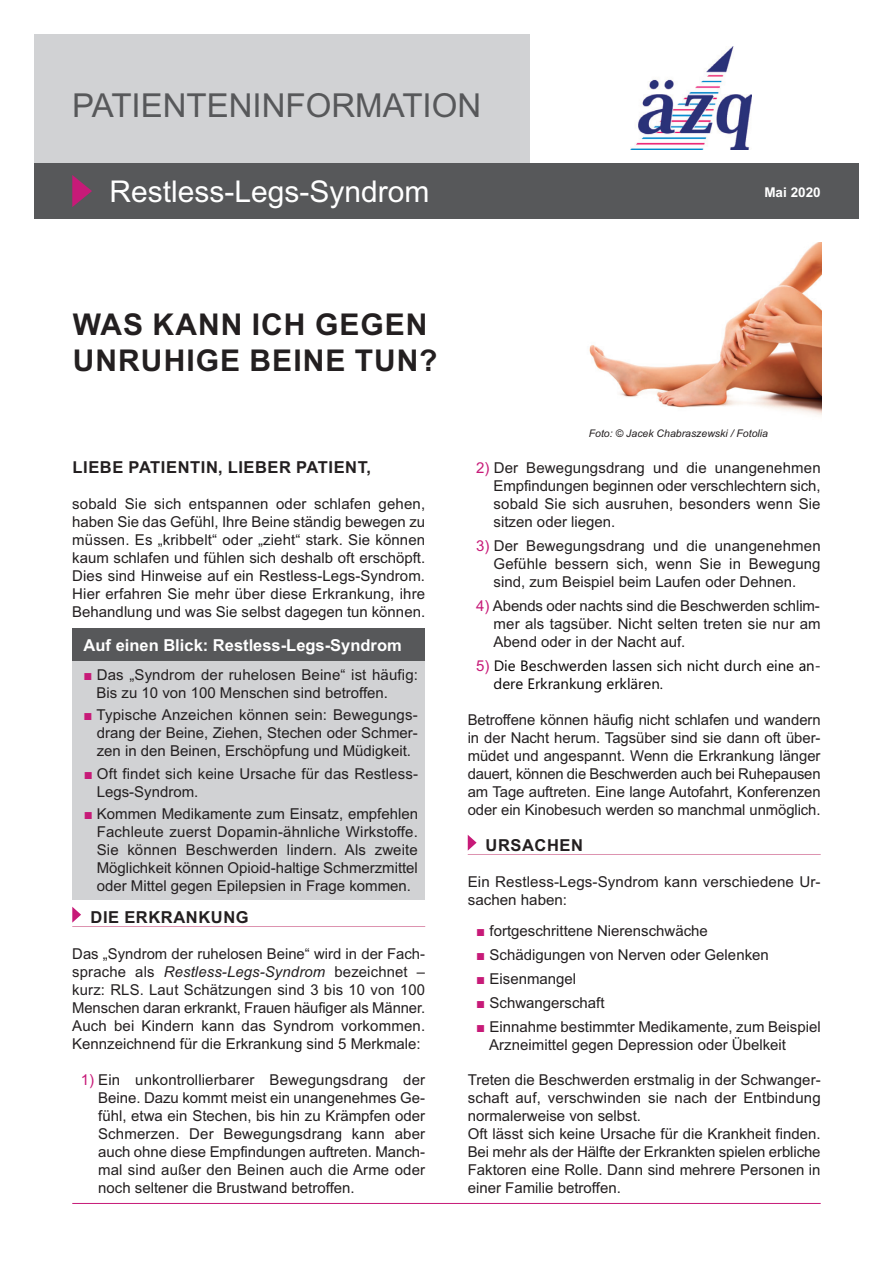
<style>
.page{position:relative;width:893px;height:1263px;background:#fff}
.page>*{position:absolute;margin:0;border:0;box-sizing:border-box;transform-origin:0 0}
.t1{font:33px "Arial";color:#57585a}
.t2{font:700 30px/36px "Arial";letter-spacing:.035em;color:#231f20}
.t3{font:30px "Arial";color:#fff}
.t4{font:700 16.5px "Arial";letter-spacing:.035em;color:#231f20}
.t5{font:700 16.5px "Arial";color:#fff}
.t6{font:15px/18px "Arial";color:#231f20;text-align:justify}
.t7{font:15px/18px "Segoe UI";color:#080505}
.t8{font:700 13.5px "Arial";color:#fff}
.t9{font:italic 10.5px "Arial";color:#231f20}
.s1{color:#c71a78}
.s2{font-family:"Arial";color:#c71a78}
.s3{font-style:italic}
</style>
<div class="page">
<img style="left:589px;top:243px;width:232px;height:173px">
<div style="left:34px;top:34px;width:495px;height:134px;background:#d1d2d4"></div>
<div style="left:34px;top:164px;width:825px;height:55px;background:#57585a"></div>
<hr style="left:468px;top:854px;width:353px;height:1px;background:#dd93b0">
<svg style="left:468px;top:835px;width:9px;height:16px"></svg>
<hr style="left:72px;top:1203px;width:749px;height:1px;background:#c71a78">
<svg style="left:72px;top:175px;width:20px;height:32px"></svg>
<img style="left:631px;top:47px;width:120px;height:102px">
<div style="left:72px;top:657px;width:353px;height:242px;background:#d1d2d4"></div>
<div style="left:72px;top:629px;width:353px;height:32px;background:#57585a"></div>
<hr style="left:72px;top:926px;width:353px;height:1px;background:#dd93b0">
<svg style="left:72px;top:907px;width:9px;height:16px"></svg>
<h1 class="t1" style="left:72px;top:93px;width:410px">PATIENTENINFORMATION</h1>
<h2 class="t3" style="left:109px;top:180px;width:322px">Restless-Legs-Syndrom</h2>
<p class="t8" style="left:764px;top:187px;width:58px">Mai 2020</p>
<h2 class="t2" style="left:73px;top:309px;width:366px">WAS KANN ICH GEGEN<br>UNRUHIGE BEINE TUN?</h2>
<p class="t9" style="left:589px;top:429px;width:181px">Foto: © Jacek Chabraszewski / Fotolia</p>
<p class="t4" style="left:73px;top:461px;width:300px">LIEBE PATIENTIN, LIEBER PATIENT,</p>
<p class="t6" style="left:494px;top:460px;width:329px;text-indent:-17px"><span class="s1">2)</span> Der Bewegungsdrang und die unangenehmen Empfindungen beginnen oder verschlechtern sich, sobald Sie sich ausruhen, besonders wenn Sie sitzen oder liegen.</p>
<p class="t6" style="left:494px;top:538px;width:329px;text-indent:-17px"><span class="s1">3)</span> Der Bewegungsdrang und die unangenehmen Gefühle bessern sich, wenn Sie in Bewegung sind, zum Beispiel beim Laufen oder Dehnen.</p>
<p class="t6" style="left:494px;top:598px;width:329px;text-indent:-17px"><span class="s1">4)</span> Abends oder nachts sind die Beschwerden schlim&shy;mer als tagsüber. Nicht selten treten sie nur am Abend oder in der Nacht auf.</p>
<p class="t7" style="left:494px;top:658px;width:329px;text-indent:-17px"><span class="s2">5)</span> Die Beschwerden lassen sich nicht durch eine an&shy;dere Erkrankung erklären.</p>
<p class="t6" style="left:468px;top:712px;width:354px">Betroffene können häufig nicht schlafen und wandern in der Nacht herum. Tagsüber sind sie dann oft über&shy;müdet und angespannt. Wenn die Erkrankung länger dauert, können die Beschwerden auch bei Ruhepausen am Tage auftreten. Eine lange Autofahrt, Konferenzen oder ein Kinobesuch werden so manchmal unmöglich.</p>
<p class="t4" style="left:485px;top:839px;width:99px">URSACHEN</p>
<p class="t6" style="left:468px;top:874px;width:354px">Ein Restless-Legs-Syndrom kann verschiedene Ur&shy;sachen haben:</p>
<p class="t6" style="left:476px;top:923px;width:233px"><span class="s1">■</span> fortgeschrittene Nierenschwäche</p>
<p class="t6" style="left:476px;top:947px;width:294px"><span class="s1">■</span> Schädigungen von Nerven oder Gelenken</p>
<p class="t6" style="left:476px;top:971px;width:101px"><span class="s1">■</span> Eisenmangel</p>
<p class="t6" style="left:476px;top:995px;width:130px"><span class="s1">■</span> Schwangerschaft</p>
<p class="t6" style="left:489px;top:1019px;width:333px;text-indent:-13px"><span class="s1">■</span> Einnahme bestimmter Medikamente, zum Beispiel<br>Arzneimittel gegen Depression oder Übelkeit</p>
<p class="t6" style="left:468px;top:1072px;width:354px;text-align:left">Treten die Beschwerden erstmalig in der Schwanger&shy;schaft auf, verschwinden sie nach der Entbindung normalerweise von selbst.<br>Oft lässt sich keine Ursache für die Krankheit finden.<br>Bei mehr als der Hälfte der Erkrankten spielen erbliche Faktoren eine Rolle. Dann sind mehrere Personen in einer Familie betroffen.</p>
<p class="t6" style="left:72px;top:496px;width:354px">sobald Sie sich entspannen oder schlafen gehen, haben Sie das Gefühl, Ihre Beine ständig bewegen zu müssen. Es „kribbelt“ oder „zieht“ stark. Sie können kaum schlafen und fühlen sich deshalb oft erschöpft.<br>Dies sind Hinweise auf ein Restless-Legs-Syndrom.<br>Hier erfahren Sie mehr über diese Erkrankung, ihre Behandlung und was Sie selbst dagegen tun können.</p>
<p class="t5" style="left:84px;top:640px;width:320px">Auf einen Blick: Restless-Legs-Syndrom</p>
<p class="t6" style="left:97px;top:667px;width:323px;text-indent:-13px"><span class="s1">■</span> Das „Syndrom der ruhelosen Beine“ ist häufig:<br>Bis zu 10 von 100 Menschen sind betroffen.</p>
<p class="t6" style="left:97px;top:707px;width:323px;text-indent:-13px"><span class="s1">■</span> Typische Anzeichen können sein: Bewegungs&shy;drang der Beine, Ziehen, Stechen oder Schmer&shy;zen in den Beinen, Erschöpfung und Müdigkeit.</p>
<p class="t6" style="left:97px;top:766px;width:323px;text-indent:-13px"><span class="s1">■</span> Oft findet sich keine Ursache für das Restless-<br>Legs-Syndrom.</p>
<p class="t6" style="left:97px;top:806px;width:323px;text-indent:-13px"><span class="s1">■</span> Kommen Medikamente zum Einsatz, empfehlen Fachleute zuerst Dopamin-ähnliche Wirkstoffe.<br>Sie können Beschwerden lindern. Als zweite Möglichkeit können Opioid-haltige Schmerzmittel oder Mittel gegen Epilepsien in Frage kommen.</p>
<p class="t4" style="left:91px;top:911px;width:160px">DIE ERKRANKUNG</p>
<p class="t6" style="left:72px;top:946px;width:354px">Das „Syndrom der ruhelosen Beine“ wird in der Fach&shy;sprache als <span class="s3">Restless-Legs-Syndrom</span> bezeichnet – kurz: RLS. Laut Schätzungen sind 3 bis 10 von 100<br>Menschen daran erkrankt, Frauen häufiger als Männer.<br>Auch bei Kindern kann das Syndrom vorkommen.<br>Kennzeichnend für die Erkrankung sind 5 Merkmale:</p>
<p class="t6" style="left:98px;top:1072px;width:329px;text-indent:-17px"><span class="s1">1)</span> Ein unkontrollierbarer Bewegungsdrang der Beine. Dazu kommt meist ein unangenehmes Ge&shy;fühl, etwa ein Stechen, bis hin zu Krämpfen oder Schmerzen. Der Bewegungsdrang kann aber auch ohne diese Empfindungen auftreten. Manch&shy;mal sind außer den Beinen auch die Arme oder noch seltener die Brustwand betroffen.</p>
</div>
